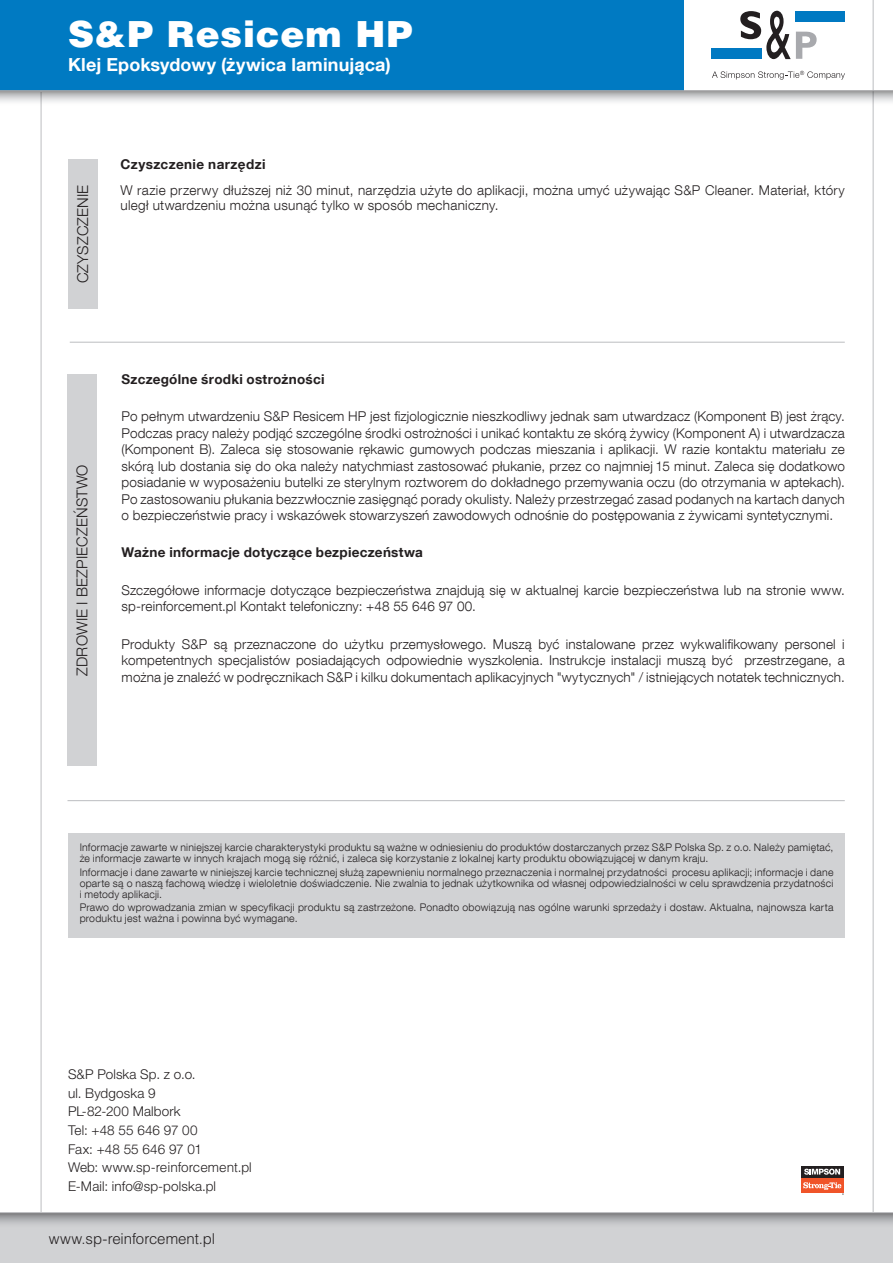
<style>
.page{position:relative;width:893px;height:1263px;background:#fff}
.page>*{position:absolute;margin:0;border:0;box-sizing:border-box;transform-origin:0 0}
.t1{font:900 36px "Helvetica LT Std";letter-spacing:.02em;color:#fff}
.t2{font:700 18px "Helvetica Neue LT Com";letter-spacing:.005em;color:#fff}
.t3{font:300 15px "Helvetica Neue LT Com";letter-spacing:.01em;color:#231f20}
.t4{font:300 15px "Helvetica LT Std";letter-spacing:-.005em;color:#231f20}
.t5{font:300 13.5px/16.5px "Helvetica Neue LT Com";letter-spacing:.015em;color:#231f20;text-align:justify}
.t6{font:300 13.5px/18.6px "Helvetica Neue LT Std";letter-spacing:.01em;color:#231f20}
.t7{font:700 13.5px "Helvetica Neue LT Com";letter-spacing:.02em;color:#231f20}
.t8{font:300 10.5px/11.1px "Helvetica Neue LT Com";letter-spacing:.02em;color:#231f20}
.s1{font-family:"Helvetica LT Std"}
</style>
<div class="page">
<hr style="left:873px;top:0;width:1px;height:1263px;background:#bcbdc0">
<hr style="left:41px;top:92px;width:1px;height:1171px;background:#bcbdc0">
<div style="left:0;top:1212px;width:893px;height:51px;background:#d1d2d4"></div>
<svg style="left:0;top:1213px;width:893px;height:11px"></svg>
<hr style="left:0;top:1212px;width:893px;height:1px;background:#bcbdc0">
<div style="left:0;top:0;width:683px;height:91px;background:#007ac2"></div>
<div style="left:711px;top:48px;width:50px;height:11px;background:#0079c2"></div>
<div style="left:796px;top:11px;width:49px;height:11px;background:#0079c2"></div>
<svg style="left:740px;top:11px;width:77px;height:48px"></svg>
<svg style="left:712px;top:71px;width:133px;height:9px"></svg>
<svg style="left:0;top:91px;width:893px;height:15px"></svg>
<hr style="left:0;top:90px;width:893px;height:1px;background:#bcbdc0">
<div style="left:67px;top:374px;width:30px;height:392px;background:#d1d2d4"></div>
<hr style="left:68px;top:800px;width:777px;height:1px;background:#bcbdc0">
<div style="left:69px;top:833px;width:776px;height:104px;background:#d1d2d4"></div>
<hr style="left:70px;top:342px;width:775px;height:1px;background:#bcbdc0">
<div style="left:68px;top:159px;width:30px;height:150px;background:#d1d2d4"></div>
<svg style="left:801px;top:1177px;width:43px;height:2px"></svg>
<div style="left:801px;top:1179px;width:43px;height:14px;background:#f05429"></div>
<svg style="left:801px;top:1166px;width:43px;height:11px"></svg>
<svg style="left:804px;top:1169px;width:36px;height:6px"></svg>
<svg style="left:803px;top:1182px;width:41px;height:13px"></svg>
<h1 class="t1" style="left:68px;top:11px;width:346px">S&amp;P Resicem HP</h1>
<h2 class="t2" style="left:68px;top:53px;width:324px">Klej Epoksydowy (żywica laminująca)</h2>
<p class="t3" style="left:74px;top:283px;width:100px;rotate:-90deg">CZYSZCZENIE</p>
<p class="t7" style="left:121px;top:155px;width:147px">Czyszczenie narzędzi</p>
<p class="t5" style="left:121px;top:182px;width:726px;line-height:15px">W razie przerwy dłuższej niż 30 minut, narzędzia użyte do aplikacji, można umyć używając S&amp;P Cleaner. Materiał, który uległ utwardzeniu można usunąć tylko w sposób mechaniczny.</p>
<p class="t3" style="left:73px;top:676px;width:213px;rotate:-90deg">ZDROWIE I BEZPIECZEŃSTWO</p>
<p class="t7" style="left:122px;top:370px;width:204px">Szczególne środki ostrożności</p>
<p class="t5" style="left:122px;top:408px;width:725px">Po pełnym utwardzeniu S&amp;P Resicem HP jest fizjologicznie nieszkodliwy jednak sam utwardzacz (Komponent B) jest żrący.<br>Podczas pracy należy podjąć szczególne środki ostrożności i unikać kontaktu ze skórą żywicy (Komponent A) i utwardzacza (Komponent B). Zaleca się stosowanie rękawic gumowych podczas mieszania i aplikacji. W razie kontaktu materiału ze skórą lub dostania się do oka należy natychmiast zastosować płukanie, przez co najmniej 15 minut. Zaleca się dodatkowo posiadanie w wyposażeniu butelki ze sterylnym roztworem do dokładnego przemywania oczu (do otrzymania w aptekach).<br>Po zastosowaniu płukania bezzwłocznie zasięgnąć porady okulisty. Należy przestrzegać zasad podanych na kartach danych o bezpieczeństwie pracy i wskazówek stowarzyszeń zawodowych odnośnie do postępowania z żywicami syntetycznymi.</p>
<p class="t7" style="left:122px;top:544px;width:303px">Ważne informacje dotyczące bezpieczeństwa</p>
<p class="t5" style="left:122px;top:581px;width:725px">Szczegółowe informacje dotyczące bezpieczeństwa znajdują się w aktualnej karcie bezpieczeństwa lub na stronie www. sp-reinforcement.pl Kontakt telefoniczny: +48 55 646 97 00.</p>
<p class="t5" style="left:122px;top:635px;width:725px">Produkty S&amp;P są przeznaczone do użytku przemysłowego. Muszą być instalowane przez wykwalifikowany personel i kompetentnych specjalistów posiadających odpowiednie wyszkolenia. Instrukcje instalacji muszą być przestrzegane, a można je znaleźć w podręcznikach S&amp;P i kilku dokumentach aplikacyjnych "wytycznych" / istniejących notatek technicznych.</p>
<p class="t8" style="left:80px;top:842px;width:755px">Informacje zawarte w niniejszej karcie charakterystyki produktu są ważne w odniesieniu do produktów dostarczanych przez S&amp;P Polska Sp. z o.o. Należy pamiętać, że informacje zawarte w innych krajach mogą się różnić, i zaleca się korzystanie z lokalnej karty produktu obowiązującej w danym kraju.</p>
<p class="t8" style="left:80px;top:866px;width:755px;text-align:justify">Informacje i dane zawarte w niniejszej karcie technicznej służą zapewnieniu normalnego przeznaczenia i normalnej przydatności procesu aplikacji; informacje i dane oparte są o naszą fachową wiedzę i wieloletnie doświadczenie. Nie zwalnia to jednak użytkownika od własnej odpowiedzialności w celu sprawdzenia przydatności i metody aplikacji.</p>
<p class="t8" style="left:80px;top:902px;width:755px">Prawo do wprowadzania zmian w specyfikacji produktu są zastrzeżone. Ponadto obowiązują nas ogólne warunki sprzedaży i dostaw. Aktualna, najnowsza karta produktu jest ważna i powinna być wymagane.</p>
<p class="t6" style="left:68px;top:1065px;width:185px">S&amp;P Polska Sp. z o.o.<br>ul. Bydgoska 9<br>PL-82-200 Malbork<br>Tel: +48 55 646 97 00<br>Fax: +48 55 646 97 01<br>Web: www.sp-<span class="s1">reinforcement</span>.pl<br>E-Mail: info@sp-polska.pl</p>
<p class="t4" style="left:49px;top:1230px;width:168px">www.sp-reinforcement.pl</p>
</div>
